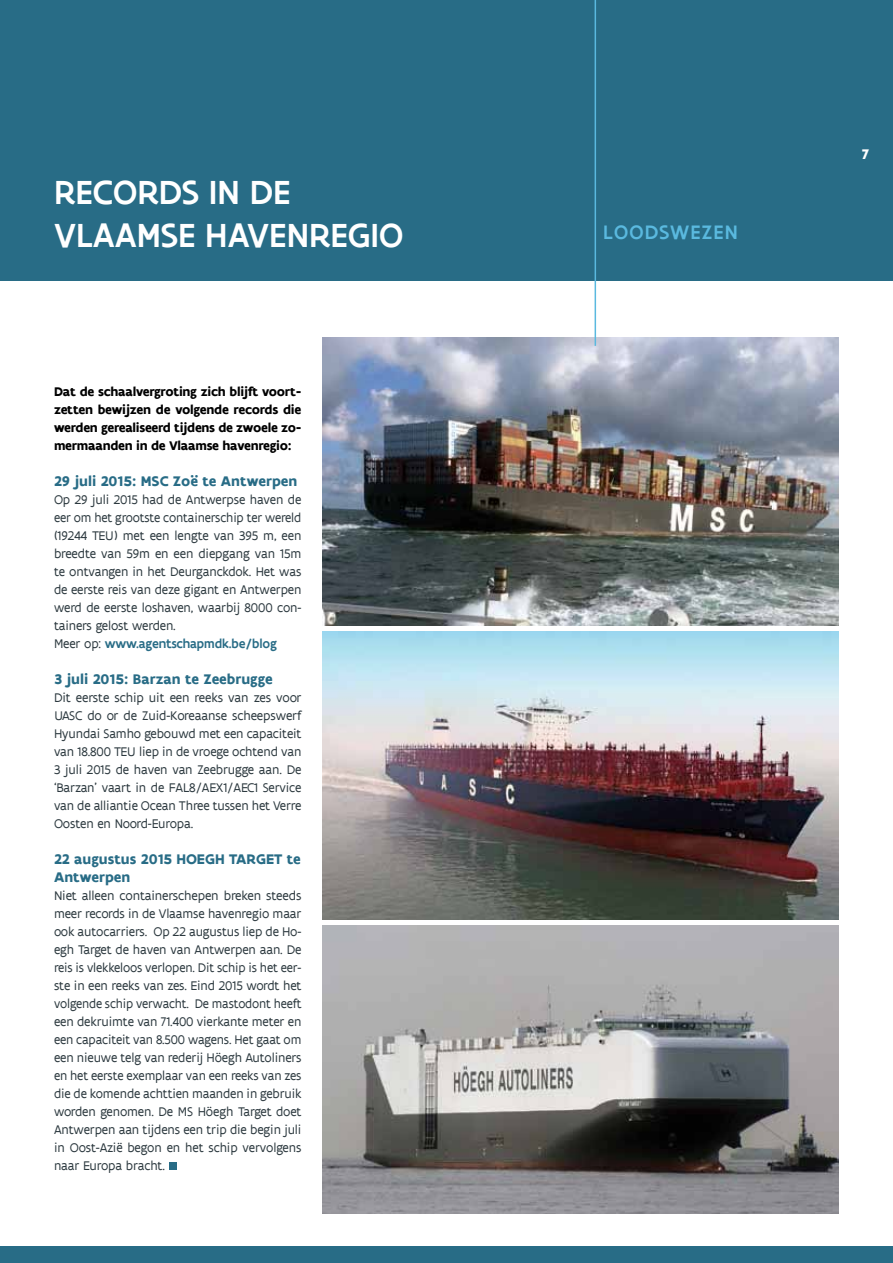
<style>
.page{position:relative;width:893px;height:1263px;background:#fff}
.page>*{position:absolute;margin:0;border:0;box-sizing:border-box;transform-origin:0 0}
.t1{font:500 36px/43.2px "Flanders Art Sans";color:#fff}
.t2{font:500 21px "Flanders Art Sans";letter-spacing:.055em;color:#5ab9df}
.t3{font:700 15px "Flanders Art Sans";color:#286c86}
.t4{font:700 15px "Flanders Art Sans";color:#fff}
.t5{font:13.5px/18px "Flanders Art Sans";letter-spacing:-.01em;color:#2c393f;text-align:justify}
.t6{font:700 13.5px/18px "Flanders Art Sans";letter-spacing:-.02em;color:#000;text-align:justify}
.s1{font-weight:500;color:#286c86}
</style>
<div class="page">
<div style="left:169px;top:1162px;width:7px;height:8px;background:#286c86"></div>
<img style="left:323px;top:337px;width:516px;height:288px">
<img style="left:323px;top:926px;width:516px;height:288px">
<img style="left:323px;top:631px;width:516px;height:288px">
<div style="left:0;top:0;width:893px;height:280px;background:#286c86"></div>
<div style="left:0;top:1246px;width:893px;height:17px;background:#286c86"></div>
<hr style="left:595px;top:0;width:1px;height:346px;background:#5ab9df">
<h1 class="t1" style="left:54px;top:171px;width:351px">RECORDS IN DE<br>VLAAMSE HAVENREGIO</h1>
<p class="t6" style="left:54px;top:383px;width:249px">Dat de schaalvergroting zich blijft voort&shy;zetten bewijzen de volgende records die werden gerealiseerd tijdens de zwoele zo&shy;mermaanden in de Vlaamse havenregio:</p>
<p class="t3" style="left:54px;top:472px;width:245px">29 juli 2015: MSC Zoë te Antwerpen</p>
<p class="t5" style="left:54px;top:491px;width:249px;text-align:left">Op 29 juli 2015 had de Antwerpse haven de eer om het grootste containerschip ter wereld (19244 TEU) met een lengte van 395 m, een breedte van 59m en een diepgang van 15m te ontvangen in het Deurganckdok. Het was de eerste reis van deze gigant en Antwerpen werd de eerste loshaven, waarbij 8000 con&shy;tainers gelost werden.<br>Meer op: <span class="s1">www.agentschapmdk.be/blog</span></p>
<p class="t3" style="left:54px;top:670px;width:220px">3 juli 2015: Barzan te Zeebrugge</p>
<p class="t5" style="left:54px;top:689px;width:249px">Dit eerste schip uit een reeks van zes voor UASC do or de Zuid-Koreaanse scheepswerf Hyundai Samho gebouwd met een capaciteit van 18.800 TEU liep in de vroege ochtend van 3 juli 2015 de haven van Zeebrugge aan. De ‘Barzan’ vaart in de FAL8/AEX1/AEC1 Service van de alliantie Ocean Three tussen het Verre Oosten en Noord-Europa.</p>
<p class="t3" style="left:54px;top:850px;width:143px">22 augustus 2015 HOEG</p>
<p class="t3" style="left:215px;top:850px;width:32px">H TARGE</p>
<p class="t3" style="left:274px;top:850px;width:28px">T te</p>
<p class="t3" style="left:54px;top:868px;width:78px">Antwerpen</p>
<p class="t5" style="left:54px;top:887px;width:249px">Niet alleen containerschepen breken steeds meer records in de Vlaamse havenregio maar ook autocarriers. Op 22 augustus liep de Ho&shy;ëgh Target de haven van Antwerpen aan. De reis is vlekkeloos verlopen. Dit schip is het eer&shy;ste in een reeks van zes. Eind 2015 wordt het volgende schip verwacht. De mastodont heeft een dekruimte van 71.400 vierkante meter en een capaciteit van 8.500 wagens. Het gaat om een nieuwe telg van rederij Höegh Autoliners en het eerste exemplaar van een reeks van zes die de komende achttien maanden in gebruik worden genomen. De MS Höegh Target doet Antwerpen aan tijdens een trip die begin juli in Oost-Azië begon en het schip vervolgens naar Europa bracht.</p>
<h2 class="t2" style="left:603px;top:219px;width:136px">LOODSWEZEN</h2>
<p class="t4" style="left:862px;top:145px;width:9px">7</p>
</div>
